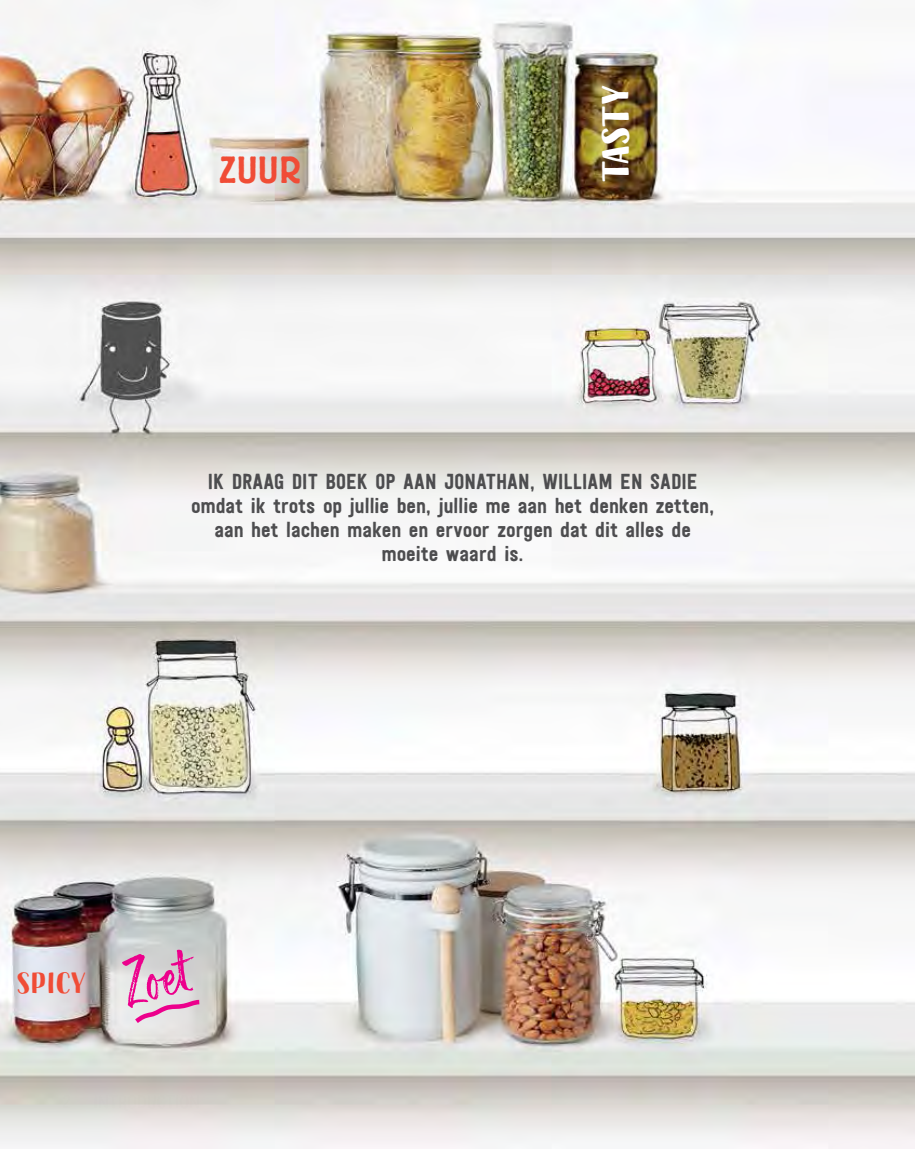
<style>
.page{position:relative;width:915px;height:1149px;background:#fff}
.page>*{position:absolute;margin:0;border:0;box-sizing:border-box;transform-origin:0 0}
.t1{font:57px "ATS Script";color:#ec008c}
.t2{font:37.5px "Sofa Sans Hand";letter-spacing:-.01em;color:#fff}
.t3{font:500 37.5px "Berliner Grotesk BQ";color:#f04c36}
.t4{font:29.1px "Sofa Sans Hand Bold DP";color:#f04c36}
.t5{font:21.6px/24px "Festivo LC Basic";color:#4d4d4f;text-align:center}
</style>
<div class="page">
<img style="left:0;top:0;width:914px;height:1148px">
<svg style="left:130px;top:997px;width:74px;height:30px"></svg>
<h2 class="t3" style="left:219px;top:149px;width:84px">ZUUR</h2>
<h2 class="t2" style="left:592px;top:182px;width:98px;rotate:-90deg">TASTY</h2>
<p class="t5" style="left:191px;top:469px;width:524px">IK DRAAG DIT BOEK OP AAN JONATHAN, WILLIAM EN SADIE omdat ik trots op jullie ben, jullie me aan het denken zetten, aan het lachen maken en ervoor zorgen dat dit alles de moeite waard is.</p>
<h3 class="t4" style="left:16px;top:964px;width:71px">SPICY</h3>
<h1 class="t1" style="left:111px;top:956px;width:72px;rotate:-16deg">Zoet</h1>
</div>
